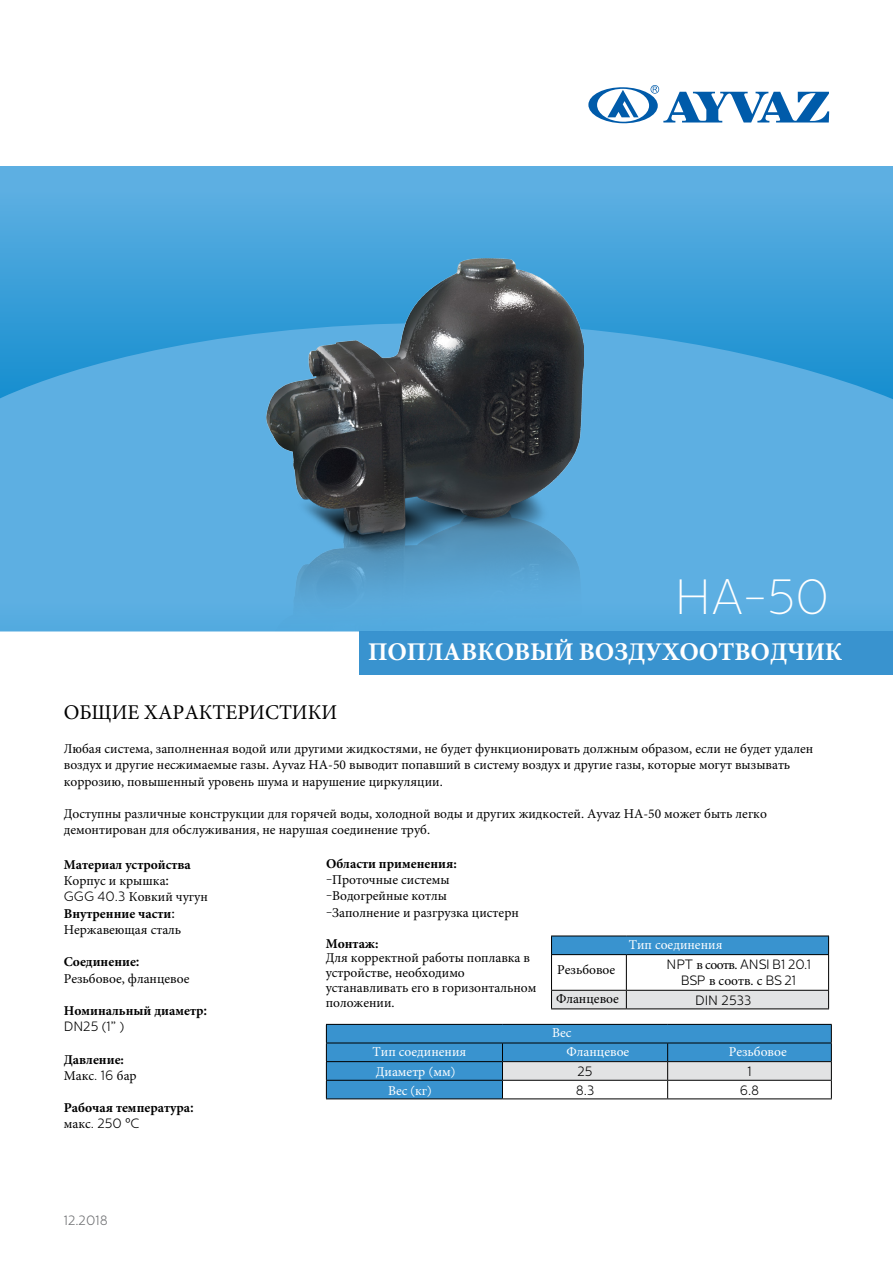
<style>
.page{position:relative;width:893px;height:1263px;background:#fff}
.page>*{position:absolute;margin:0;border:0;box-sizing:border-box;transform-origin:0 0}
.t1{font:100 49.35px "Centrale Sans";color:#fff}
.t2{font:700 25.5px "Minion Pro";letter-spacing:-.005em;color:#fff}
.t3{font:21px "Minion Pro";color:#000}
.t4{font:13.5px/16.4px "Minion Pro";color:#000}
.t5{font:13.5px "Minion Pro";color:#fff}
.t6{font:700 13.5px/16.2px "Minion Pro";color:#000}
.t7{font:300 13.5px "Centrale Sans";color:#000}
.t8{font:300 13.5px "Centrale Sans";color:#6d6e71}
.s1{font-weight:700}
.s2{font-family:"Centrale Sans";font-weight:500}
.s3{font-family:"Centrale Sans";font-weight:300}
.s4{font-family:"Centrale Sans";font-weight:700}
.s5{font-family:"Centrale Sans"}
.s6{font-weight:400}
.s7{font-family:"Minion Pro";font-weight:400}
.s8{font-family:"Century Gothic";font-weight:400}
</style>
<div class="page">
<svg style="left:0;top:166px;width:893px;height:157px;background:#4ba7dd"></svg>
<svg style="left:0;top:323px;width:893px;height:308px;background:#56abe0"></svg>
<div style="left:360px;top:631px;width:533px;height:43px;background:#3993cf"></div>
<svg style="left:588px;top:85px;width:241px;height:39px"></svg>
<img style="left:266px;top:259px;width:318px;height:372px">
<div style="left:551px;top:936px;width:278px;height:19px;background:#3993cf"></div>
<hr style="left:551px;top:935px;width:75px;height:1px;background:#000">
<svg style="left:551px;top:936px;width:1px;height:18px"></svg>
<hr style="left:626px;top:935px;width:203px;height:1px;background:#000">
<svg style="left:828px;top:936px;width:1px;height:18px"></svg>
<hr style="left:551px;top:954px;width:75px;height:1px;background:#000">
<hr style="left:551px;top:955px;width:1px;height:35px;background:#000">
<hr style="left:626px;top:954px;width:203px;height:1px;background:#000">
<hr style="left:626px;top:955px;width:1px;height:35px;background:#000">
<hr style="left:828px;top:955px;width:1px;height:35px;background:#000">
<svg style="left:551px;top:990px;width:278px;height:18px;background:#d6d6d7"></svg>
<hr style="left:551px;top:1008px;width:75px;height:1px;background:#000">
<hr style="left:626px;top:1008px;width:203px;height:1px;background:#000">
<hr style="left:326px;top:1024px;width:176px;height:1px;background:#000">
<hr style="left:502px;top:1024px;width:166px;height:1px;background:#000">
<hr style="left:668px;top:1024px;width:164px;height:1px;background:#000">
<svg style="left:326px;top:1025px;width:506px;height:73px;background:#6ea8cf"></svg>
<hr style="left:326px;top:1098px;width:176px;height:1px;background:#000">
<hr style="left:502px;top:1098px;width:166px;height:1px;background:#000">
<hr style="left:668px;top:1098px;width:164px;height:1px;background:#000">
<h1 class="t1" style="left:675px;top:570px;width:156px">HA-50</h1>
<h2 class="t2" style="left:368px;top:634px;width:476px">ПОПЛАВКОВЫЙ ВОЗДУХООТВОДЧИК</h2>
<h3 class="t3" style="left:64px;top:699px;width:275px">ОБЩИЕ ХАРАКТЕРИСТИКИ</h3>
<p class="t4" style="left:64px;top:740px;width:751px">Любая система, заполненная водой или другими жидкостями, не будет функционировать должным образом, если не будет удален воздух и другие несжимаемые газы. Ayvaz HA-50 выводит попавший в систему воздух и другие газы, которые могут вызывать коррозию, повышенный уровень шума и нарушение циркуляции.</p>
<p class="t4" style="left:64px;top:805px;width:705px">Доступны различные конструкции для горячей воды, холодной воды и других жидкостей. Ayvaz HA-50 может быть легко демонтирован для обслуживания, не нарушая соединение труб.</p>
<p class="t4" style="left:64px;top:856px;width:146px"><span class="s1">Материал устройства<br></span>Корпус и крышка<span class="s2">:<br></span><span class="s3">GGG 40.3</span> Ковкий чугун<br><span class="s1">Внутренние части</span><span class="s2">:<br></span>Нержавеющая сталь</p>
<p class="t4" style="left:64px;top:954px;width:127px"><span class="s1">Соединение</span><span class="s4">:<br></span>Резьбовое, фланцевое</p>
<p class="t6" style="left:64px;top:1002px;width:145px">Номинальный диаметр<span class="s5">:</span></p>
<p class="t7" style="left:64px;top:1019px;width:62px">DN25 (1” )</p>
<p class="t6" style="left:64px;top:1051px;width:74px">Давление:<br><span class="s6">Макс</span><span class="s3">. 16</span> <span class="s6">бар</span></p>
<p class="t6" style="left:64px;top:1099px;width:132px">Рабочая температура<span class="s5">:</span></p>
<p class="t7" style="left:64px;top:1115px;width:77px"><span class="s7">макс</span>. 250 <span class="s8">º</span>C</p>
<p class="t8" style="left:64px;top:1213px;width:46px">12.2018</p>
<p class="t4" style="left:326px;top:855px;width:195px"><span class="s1">Области применения: </span><span class="s3">-</span>Проточные системы <span class="s3">-</span>Водогрейные котлы <span class="s3">-</span>Заполнение и разгрузка цистерн</p>
<p class="t6" style="left:326px;top:936px;width:54px">Монтаж:</p>
<p class="t4" style="left:326px;top:951px;width:212px;line-height:14.7px">Для корректной работы поплавка в устройстве, необходимо устанавливать его в горизонтальном положении.</p>
<p class="t4" style="left:557px;top:962px;width:59px">Резьбовое</p>
<p class="t5" style="left:629px;top:935px;width:95px">Тип соединения</p>
<p class="t7" style="left:666px;top:957px;width:146px">NPT <span class="s7">в соотв.</span> ANSI B1 20.1</p>
<p class="t4" style="left:681px;top:972px;width:117px"><span class="s3">BSP</span> в соотв. с <span class="s3">BS 21</span></p>
<p class="t4" style="left:556px;top:991px;width:64px">Фланцевое</p>
<p class="t7" style="left:695px;top:992px;width:58px">DIN 2533</p>
<p class="t5" style="left:552px;top:1024px;width:21px">Вес</p>
<p class="t5" style="left:373px;top:1042px;width:95px">Тип соединения</p>
<p class="t5" style="left:566px;top:1042px;width:64px">Фланцевое</p>
<p class="t5" style="left:729px;top:1043px;width:59px">Резьбовое</p>
<p class="t5" style="left:376px;top:1063px;width:81px">Диаметр <span class="s3">(</span>мм<span class="s3">)</span></p>
<p class="t7" style="left:577px;top:1064px;width:17px">25</p>
<p class="t7" style="left:747px;top:1064px;width:6px">1</p>
<p class="t5" style="left:388px;top:1082px;width:45px">Вес <span class="s3">(</span>кг<span class="s3">)</span></p>
<p class="t7" style="left:576px;top:1082px;width:20px">8.3</p>
<p class="t7" style="left:740px;top:1082px;width:21px">6.8</p>
</div>
